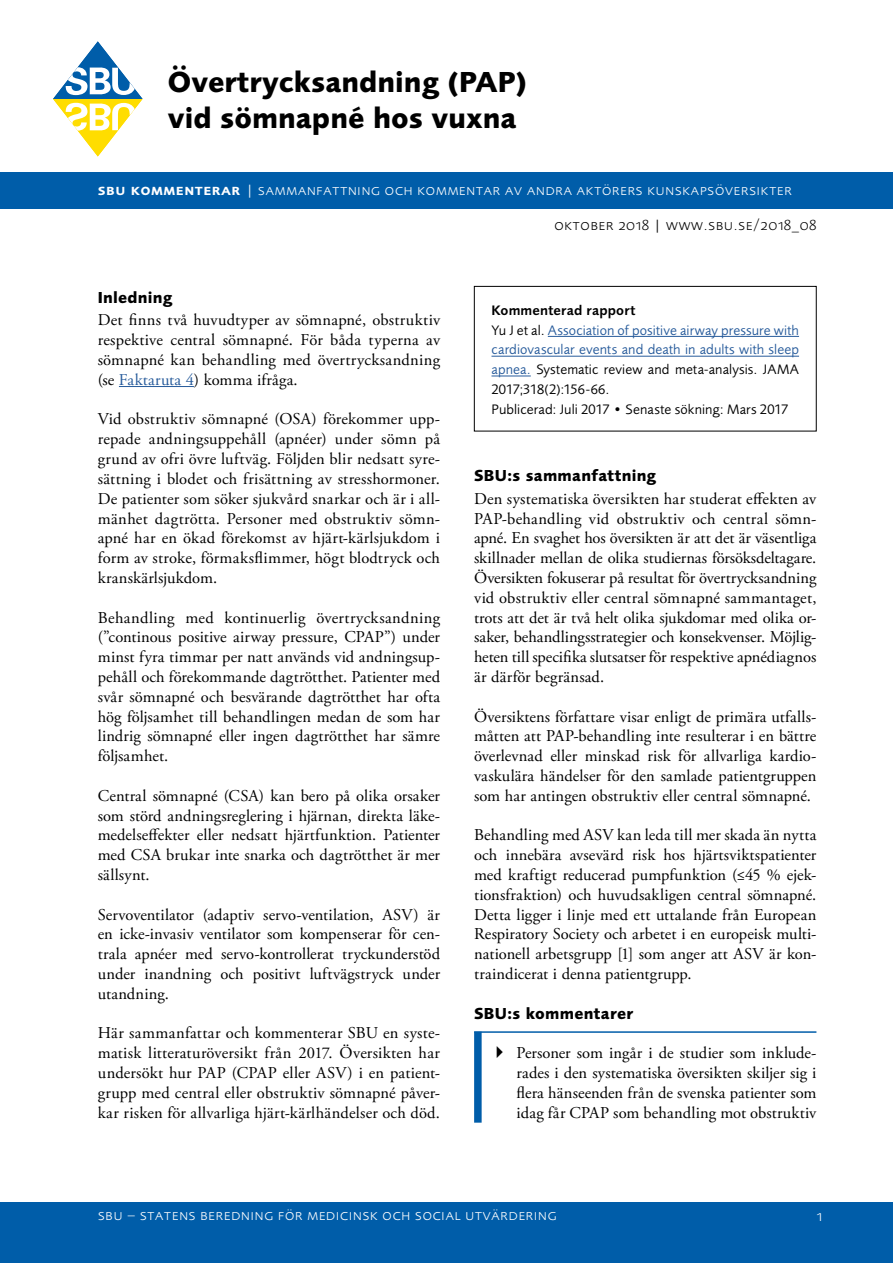
<style>
.page{position:relative;width:893px;height:1263px;background:#fff}
.page>*{position:absolute;margin:0;border:0;box-sizing:border-box;transform-origin:0 0}
.Rapporttitel{font:700 30px/36px "Foundry Sans";color:#000}
.Brödtext{font:16.5px/19.8px "Adobe Garamond Pro";letter-spacing:.005em;color:#000;text-align:justify}
.Rubrik_1_i_brödtext{font:700 16.5px "Foundry Sans";letter-spacing:.015em;color:#000}
.Rubrik__Slutsats___S{font:700 16.5px "Foundry Sans";letter-spacing:.015em;color:#000}
.t1{font:300 15.45px "Foundry Sans Expert";letter-spacing:.03em;color:#fff}
.Sidhuvud_svart{font:300 15.45px "Foundry Sans Expert";letter-spacing:.03em;color:#000}
.Faktaruta_text{font:14.25px/19.8px "Foundry Sans";letter-spacing:.01em;color:#275b9b;text-align:justify}
.Faktaruta_text-2{font:14.25px "Foundry Sans";letter-spacing:.01em;color:#000}
.Faktaruta_rubrik_1{font:600 14.25px "Foundry Sans";letter-spacing:.01em;color:#000}
.s1{font-weight:600}
.s2{color:#275b9b}
.s3{color:#000}
</style>
<div class="page">
<div style="left:0;top:1202px;width:893px;height:61px;background:#005da9"></div>
<svg style="left:53px;top:41px;width:90px;height:115px"></svg>
<div style="left:0;top:173px;width:893px;height:36px;background:#005da9"></div>
<hr style="left:119px;top:386px;width:75px;height:1px;background:#275b9b">
<hr style="left:474px;top:1031px;width:342px;height:2px;background:#005da9">
<div style="left:474px;top:1032px;width:8px;height:91px;background:#005da9"></div>
<hr style="left:548px;top:336px;width:251px;height:1px;background:#275b9b">
<hr style="left:491px;top:356px;width:308px;height:1px;background:#275b9b">
<hr style="left:491px;top:376px;width:40px;height:1px;background:#275b9b">
<div style="left:474px;top:286px;width:342px;height:145px;border:1px solid #000"></div>
<p class="Rapporttitel" style="left:168px;top:64px;width:361px">Övertrycksandning (PAP) vid sömnapné hos vuxna</p>
<p class="t1" style="left:98px;top:180px;width:695px"><span class="s1">sbu kommenterar</span> | sammanfattning och kommentar av andra aktörers kunskapsöversikter</p>
<h2 class="Rubrik_1_i_brödtext" style="left:98px;top:287px;width:76px">Inledning</h2>
<p class="Brödtext" style="left:98px;top:311px;width:344px">Det finns två huvudtyper av sömnapné, obstruktiv respektive central sömnapné. För båda typerna av sömnapné kan behandling med övertrycksandning (se <span class="s2">Faktaruta 4</span>) komma ifråga.</p>
<p class="Brödtext" style="left:98px;top:410px;width:344px">Vid obstruktiv sömnapné (OSA) förekommer upp&shy;repade andningsuppehåll (apnéer) under sömn på grund av ofri övre luftväg. Följden blir nedsatt syre&shy;sättning i blodet och frisättning av stresshormoner.<br>De patienter som söker sjukvård snarkar och är i all&shy;mänhet dagtrötta. Personer med obstruktiv sömn&shy;apné har en ökad förekomst av hjärt-kärlsjukdom i form av stroke, förmaksflimmer, högt blodtryck och kranskärlsjukdom.</p>
<p class="Brödtext" style="left:98px;top:608px;width:344px">Behandling med kontinuerlig övertrycksandning (”continous positive airway pressure, CPAP”) under minst fyra timmar per natt används vid andningsup&shy;pehåll och förekommande dagtrötthet. Patienter med svår sömnapné och besvärande dagtrötthet har ofta hög följsamhet till behandlingen medan de som har lindrig sömnapné eller ingen dagtrötthet har sämre följsamhet.</p>
<p class="Brödtext" style="left:98px;top:786px;width:344px">Central sömnapné (CSA) kan bero på olika orsaker som störd andningsreglering i hjärnan, direkta läke&shy;medelseffekter eller nedsatt hjärtfunktion. Patienter med CSA brukar inte snarka och dagtrötthet är mer sällsynt.</p>
<p class="Brödtext" style="left:98px;top:905px;width:344px">Servoventilator (adaptiv servo-ventilation, ASV) är en icke-invasiv ventilator som kompenserar för cen&shy;trala apnéer med servo-kontrollerat tryckunderstöd under inandning och positivt luftvägstryck under utandning.</p>
<p class="Brödtext" style="left:98px;top:1024px;width:344px">Här sammanfattar och kommenterar SBU en syste&shy;matisk litteraturöversikt från 2017. Översikten har undersökt hur PAP (CPAP eller ASV) i en patient&shy;grupp med central eller obstruktiv sömnapné påver&shy;kar risken för allvarliga hjärt-kärlhändelser och död.</p>
<p class="Sidhuvud_svart" style="left:554px;top:216px;width:264px">oktober 2018 | www.sbu.se/2018_08</p>
<p class="Faktaruta_rubrik_1" style="left:491px;top:302px;width:145px">Kommenterad rapport</p>
<p class="Faktaruta_text" style="left:491px;top:320px;width:309px"><span class="s3">Yu J et al.</span> Association of positive airway pressure with cardiovascular events and death in adults with sleep apnea. <span class="s3">Systematic review and meta-analysis. JAMA 2017;318(2):156-66.</span></p>
<p class="Faktaruta_text-2" style="left:491px;top:401px;width:298px">Publicerad: Juli 2017 • Senaste sökning: Mars 2017</p>
<h2 class="Rubrik_1_i_brödtext" style="left:474px;top:466px;width:183px">SBU:s sammanfattning</h2>
<p class="Brödtext" style="left:474px;top:489px;width:344px">Den systematiska översikten har studerat effekten av PAP-behandling vid obstruktiv och central sömn&shy;apné. En svaghet hos översikten är att det är väsentliga skillnader mellan de olika studiernas försöksdeltagare.<br>Översikten fokuserar på resultat för övertrycksandning vid obstruktiv eller central sömnapné sammantaget, trots att det är två helt olika sjukdomar med olika or&shy;saker, behandlingsstrategier och konsekvenser. Möjlig&shy;heten till specifika slutsatser för respektive apnédiagnos är därför begränsad.</p>
<p class="Brödtext" style="left:474px;top:707px;width:344px">Översiktens författare visar enligt de primära utfalls&shy;måtten att PAP-behandling inte resulterar i en bättre överlevnad eller minskad risk för allvarliga kardio&shy;vaskulära händelser för den samlade patientgruppen som har antingen obstruktiv eller central sömnapné.</p>
<p class="Brödtext" style="left:474px;top:826px;width:344px">Behandling med ASV kan leda till mer skada än nytta och innebära avsevärd risk hos hjärtsviktspatienter med kraftigt reducerad pumpfunktion (≤45 % ejek&shy;tionsfraktion) och huvudsakligen central sömnapné.<br>Detta ligger i linje med ett uttalande från European Respiratory Society och arbetet i en europeisk multi&shy;nationell arbetsgrupp [1] som anger att ASV är kon&shy;traindicerat i denna patientgrupp.</p>
<p class="Rubrik__Slutsats___S" style="left:474px;top:1003px;width:161px">SBU:s kommentarer</p>
<p class="Brödtext" style="left:517px;top:1043px;width:301px">Personer som ingår i de studier som inklude&shy;rades i den systematiska översikten skiljer sig i flera hänseenden från de svenska patienter som idag får CPAP som behandling mot obstruktiv</p>
<p class="t1" style="left:98px;top:1206px;width:460px">sbu – statens beredning för medicinsk och social utvärdering</p>
<p class="t1" style="left:816px;top:1206px;width:7px">1</p>
</div>
